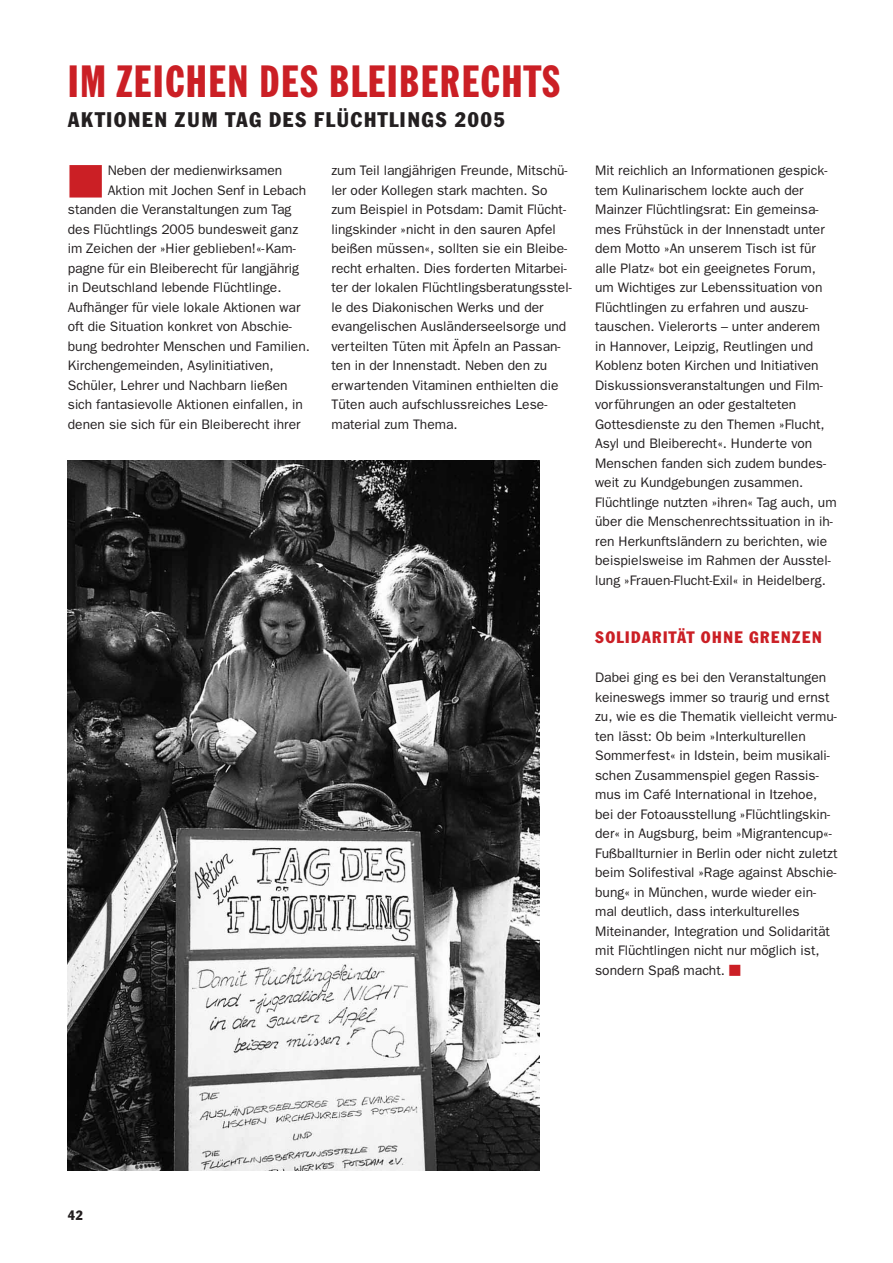
<style>
.page{position:relative;width:893px;height:1263px;background:#fff}
.page>*{position:absolute;margin:0;border:0;box-sizing:border-box;transform-origin:0 0}
.t1{font:45px "Franklin ATF Extra Condensed BQ";letter-spacing:.025em;color:#cb1f25}
.t2{font:40.5px "Universal Newswith Comm Pi";color:#cb1f25}
.t3{font:21px "Franklin ATF Condensed BQ";letter-spacing:.075em;color:#231f20}
.t4{font:16.5px "Franklin ATF Condensed BQ";letter-spacing:.1em;color:#cb1f25}
.t5{font:13.8px/19.5px "Franklin Gothic";color:#231f20}
.t6{font:13.5px "Franklin ATF Condensed BQ";color:#231f20}
.s1{font-family:"Universal Newswith Comm Pi";color:#cb1f25}
</style>
<div class="page">
<img style="left:68px;top:460px;width:471px;height:710px">
<h1 class="t1" style="left:68px;top:64px;width:495px">IM ZEICHEN DES BLEIBERECHTS</h1>
<h3 class="t3" style="left:68px;top:112px;width:439px">AKTIONEN ZUM TAG DES FLÜCHTLINGS 2005</h3>
<h2 class="t2" style="left:68px;top:167px;width:38px">-</h2>
<p class="t5" style="left:108px;top:162px;width:176px">Neben der medienwirksamen</p>
<p class="t5" style="left:108px;top:182px;width:200px">Aktion mit Jochen Senf in Lebach</p>
<p class="t5" style="left:68px;top:201px;width:225px">standen die Veranstaltungen zum Tag</p>
<p class="t5" style="left:68px;top:221px;width:232px">des Flüchtlings 2005 bundesweit ganz</p>
<p class="t5" style="left:68px;top:240px;width:229px">im Zeichen der »Hier geblieben!«-Kam-</p>
<p class="t5" style="left:68px;top:260px;width:233px">pagne für ein Bleiberecht für langjährig</p>
<p class="t5" style="left:68px;top:279px;width:215px">in Deutschland lebende Flüchtlinge.</p>
<p class="t5" style="left:68px;top:299px;width:234px">Aufhänger für viele lokale Aktionen war</p>
<p class="t5" style="left:68px;top:318px;width:226px">oft die Situation konkret von Abschie-</p>
<p class="t5" style="left:68px;top:338px;width:244px">bung bedrohter Menschen und Familien.</p>
<p class="t5" style="left:68px;top:357px;width:207px">Kirchengemeinden, Asylinitiativen,</p>
<p class="t5" style="left:68px;top:377px;width:221px">Schüler, Lehrer und Nachbarn ließen</p>
<p class="t5" style="left:68px;top:396px;width:237px">sich fantasievolle Aktionen einfallen, in</p>
<p class="t5" style="left:68px;top:416px;width:234px">denen sie sich für ein Bleiberecht ihrer</p>
<p class="t5" style="left:331px;top:162px;width:242px">zum Teil langjährigen Freunde, Mitschü&shy;ler oder Kollegen stark machten. So zum Beispiel in Potsdam: Damit Flücht&shy;lingskinder »nicht in den sauren Apfel beißen müssen«, sollten sie ein Bleibe&shy;recht erhalten. Dies forderten Mitarbei&shy;ter der lokalen Flüchtlingsberatungsstel&shy;le des Diakonischen Werks und der evangelischen Ausländerseelsorge und verteilten Tüten mit Äpfeln an Passan&shy;ten in der Innenstadt. Neben den zu erwartenden Vitaminen enthielten die Tüten auch aufschlussreiches Lese&shy;material zum Thema.</p>
<p class="t5" style="left:595px;top:162px;width:243px">Mit reichlich an Informationen gespick&shy;tem Kulinarischem lockte auch der Mainzer Flüchtlingsrat: Ein gemeinsa&shy;mes Frühstück in der Innenstadt unter dem Motto »An unserem Tisch ist für alle Platz« bot ein geeignetes Forum, um Wichtiges zur Lebenssituation von Flüchtlingen zu erfahren und auszu&shy;tauschen. Vielerorts – unter anderem<br>in Hannover, Leipzig, Reutlingen und Koblenz boten Kirchen und Initiativen Diskussionsveranstaltungen und Film&shy;vorführungen an oder gestalteten Gottesdienste zu den Themen »Flucht, Asyl und Bleiberecht«. Hunderte von Menschen fanden sich zudem bundes&shy;weit zu Kundgebungen zusammen.<br>Flüchtlinge nutzten »ihren« Tag auch, um über die Menschenrechtssituation in ih&shy;ren Herkunftsländern zu berichten, wie beispielsweise im Rahmen der Ausstel&shy;lung »Frauen-Flucht-Exil« in Heidelberg.</p>
<p class="t4" style="left:595px;top:631px;width:228px">SOLIDARITÄT OHNE GRENZEN</p>
<p class="t5" style="left:595px;top:669px;width:244px">Dabei ging es bei den Veranstaltungen keineswegs immer so traurig und ernst zu, wie es die Thematik vielleicht vermu&shy;ten lässt: Ob beim »Interkulturellen Sommerfest« in Idstein, beim musikali&shy;schen Zusammenspiel gegen Rassis&shy;mus im Café International in Itzehoe, bei der Fotoausstellung »Flüchtlingskin&shy;der« in Augsburg, beim »Migrantencup«- Fußballturnier in Berlin oder nicht zuletzt beim Solifestival »Rage against Abschie&shy;bung« in München, wurde wieder ein&shy;mal deutlich, dass interkulturelles Miteinander, Integration und Solidarität mit Flüchtlingen nicht nur möglich ist, sondern Spaß macht. <span class="s1">-</span></p>
<p class="t6" style="left:68px;top:1210px;width:17px">42</p>
</div>
